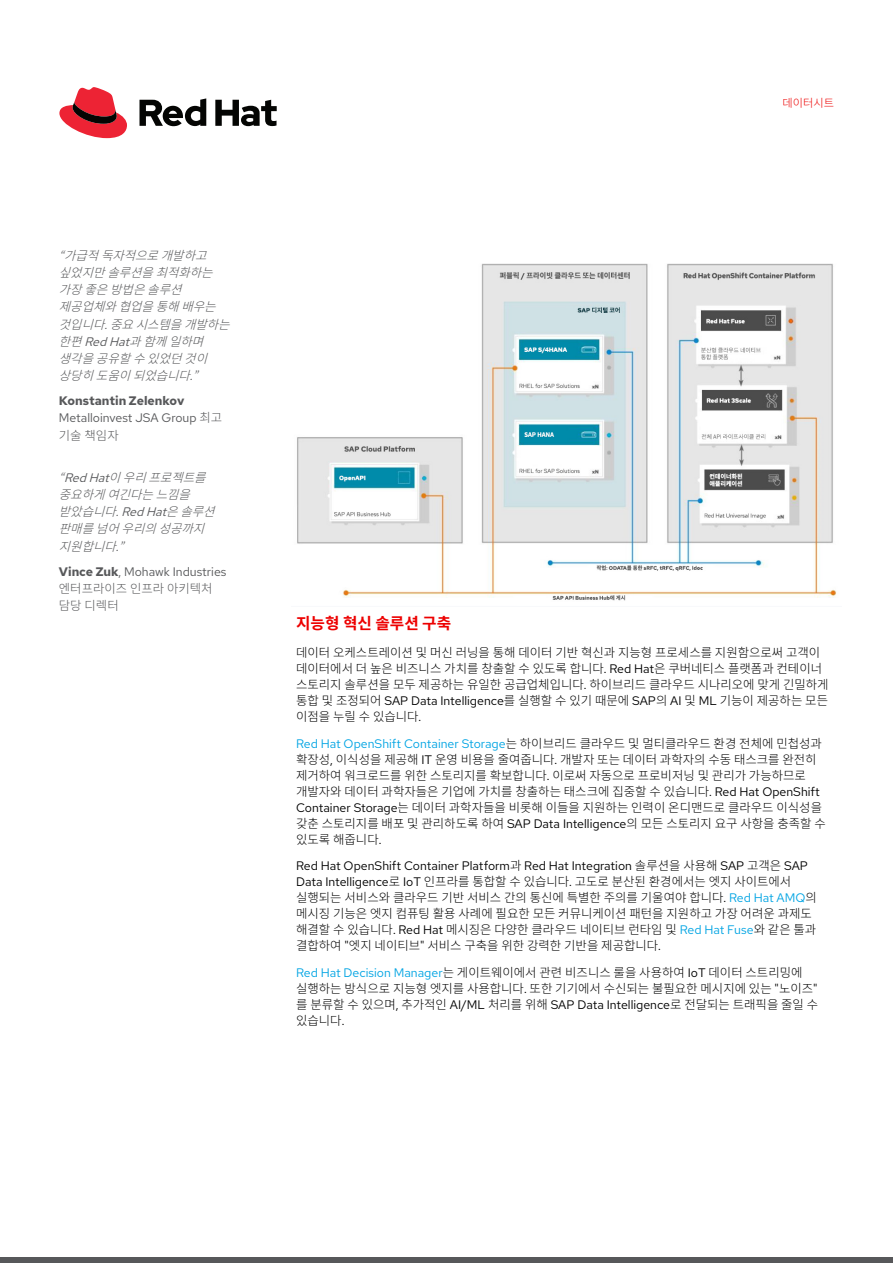
<style>
.page{position:relative;width:893px;height:1263px;background:#fff}
.page>*{position:absolute;margin:0;border:0;box-sizing:border-box;transform-origin:0 0}
.Paragraph_Style9{font:700 15.75px "Noto Sans CJ Kkr";color:#ed0000}
.Paragraph_Style8{font:300 12.3px/16px "Noto Sans CJ Kkr";color:#000}
.Paragraph_Style2{font:300 12.3px/16px "Noto Sans CJ Kkr";color:#000}
.Paragraph_Style8-2{font:italic 300 12.3px/17.1px "Noto Sans CJ Kkr";color:#57585a}
.Paragraph_Style11{font:italic 300 12.3px/17.1px "Noto Sans CJ Kkr";color:#57585a}
.Paragraph_Style4{font:12.3px/17.1px "Red Hat Text";color:#57585a}
.Paragraph_Style4-2{font:300 12.3px/17.1px "Noto Sans CJ Kkr";color:#57585a}
.t1{font:300 11.25px "Noto Sans CJ Kkr";color:#ed0000}
.s1{font-family:"Red Hat Text";font-weight:400}
.s2{font-weight:700}
.s3{font-family:"Noto Sans CJ Kkr";font-weight:300}
.s4{font-family:"Red Hat Text";font-weight:700}
.s5{font-family:"Red Hat Text";font-weight:400;color:#00a4e3}
</style>
<div class="page">
<svg style="left:59px;top:87px;width:68px;height:51px"></svg>
<svg style="left:140px;top:98px;width:137px;height:28px"></svg>
<img style="left:297px;top:263px;width:540px;height:338px">
<div style="left:0;top:1257px;width:893px;height:6px;background:#57585a"></div>
<p class="Paragraph_Style8-2" style="left:59px;top:247px;width:182px">“가급적 독자적으로 개발하고 싶었지만 솔루션을 최적화하는 가장 좋은 방법은 솔루션 제공업체와 협업을 통해 배우는 것입니다<span class="s1">.</span>중요 시스템을 개발하는 한편<span class="s1">Re dHa t</span>과함께일하며 생각을 공유할 수 있었던 것이 상당히 도움이 되었습니다<span class="s1">.</span> ”</p>
<p class="Paragraph_Style4" style="left:59px;top:392px;width:165px"><span class="s2">Konstantin Zelenkov<br></span>Metalloinvest JSA Group <span class="s3">최고 기술 책임자</span></p>
<p class="Paragraph_Style11" style="left:59px;top:469px;width:167px">“<span class="s1">Re dHat</span>이우리프로젝트를 중요하게 여긴다는 느낌을 받았습니다<span class="s1">.Re dH a t</span>은 솔루션 판매를 넘어 우리의 성공까지 지원합니다<span class="s1">.</span> ”</p>
<p class="Paragraph_Style4-2" style="left:59px;top:563px;width:169px"><span class="s4">Vince Zuk</span><span class="s1">, Mohawk Industries </span>엔터프라이즈 인프라 아키텍처 담당 디렉터</p>
<p class="t1" style="left:782px;top:97px;width:53px">데이터시트</p>
<p class="Paragraph_Style9" style="left:296px;top:614px;width:157px">지능형 혁신 솔루션 구축</p>
<p class="Paragraph_Style8" style="left:296px;top:645px;width:534px">데이터 오케스트레이션 및 머신 러닝을 통해 데이터 기반 혁신과 지능형 프로세스를 지원함으로써 고객이 데이터에서 더 높은 비즈니스 가치를 창출할 수 있도록 합니다<span class="s1">. Red Hat</span>은 쿠버네티스 플랫폼과 컨테이너 스토리지 솔루션을 모두 제공하는 유일한 공급업체입니다<span class="s1">.</span> 하이브리드 클라우드 시나리오에 맞게 긴밀하게 통합 및 조정되어 <span class="s1">SAP Data Intelligence</span>를 실행할 수 있기 때문에 <span class="s1">SAP</span>의 <span class="s1">AI</span> 및 <span class="s1">ML</span> 기능이 제공하는 모든 이점을 누릴 수 있습니다<span class="s1">.</span></p>
<p class="Paragraph_Style8" style="left:296px;top:735px;width:531px"><span class="s5">Red Hat OpenShift Container Storage</span>는 하이브리드 클라우드 및 멀티클라우드 환경 전체에 민첩성과 확장성<span class="s1">,</span> 이식성을 제공해 <span class="s1">IT</span> 운영 비용을 줄여줍니다<span class="s1">.</span> 개발자 또는 데이터 과학자의 수동 태스크를 완전히 제거하여 워크로드를 위한 스토리지를 확보합니다<span class="s1">.</span> 이로써 자동으로 프로비저닝 및 관리가 가능하므로 개발자와 데이터 과학자들은 기업에 가치를 창출하는 태스크에 집중할 수 있습니다<span class="s1">. Red Hat OpenShift Container Storage</span>는 데이터 과학자들을 비롯해 이들을 지원하는 인력이 온디맨드로 클라우드 이식성을 갖춘 스토리지를 배포 및 관리하도록 하여 <span class="s1">SAP Data Intelligence</span>의 모든 스토리지 요구 사항을 충족할 수 있도록 해줍니다<span class="s1">.</span></p>
<p class="Paragraph_Style8" style="left:296px;top:858px;width:522px"><span class="s1">Red Hat OpenShift Container Platform</span>과 <span class="s1">Red Hat Integration</span> 솔루션을 사용해 <span class="s1">SAP</span> 고객은 <span class="s1">SAP Data Intelligence</span>로 <span class="s1">IoT</span> 인프라를 통합할 수 있습니다<span class="s1">.</span> 고도로 분산된 환경에서는 엣지 사이트에서 실행되는 서비스와 클라우드 기반 서비스 간의 통신에 특별한 주의를 기울여야 합니다<span class="s1">.</span> <span class="s5">Red Hat AMQ</span>의 메시징 기능은 엣지 컴퓨팅 활용 사례에 필요한 모든 커뮤니케이션 패턴을 지원하고 가장 어려운 과제도 해결할 수 있습니다<span class="s1">. Red Hat</span> 메시징은 다양한 클라우드 네이티브 런타임 및 <span class="s5">Red Hat Fuse</span>와 같은 툴과 결합하여 <span class="s1">"</span>엣지 네이티브<span class="s1">"</span> 서비스 구축을 위한 강력한 기반을 제공합니다<span class="s1">.</span></p>
<p class="Paragraph_Style2" style="left:296px;top:965px;width:524px"><span class="s5">Red Hat Decision Manager</span>는 게이트웨이에서 관련 비즈니스 룰을 사용하여 <span class="s1">IoT</span> 데이터 스트리밍에 실행하는 방식으로 지능형 엣지를 사용합니다<span class="s1">.</span> 또한 기기에서 수신되는 불필요한 메시지에 있는 <span class="s1">"</span>노이즈<span class="s1">" </span>를 분류할 수 있으며<span class="s1">,</span> 추가적인 <span class="s1">AI/ML</span> 처리를 위해 <span class="s1">SAP Data Intelligence</span>로 전달되는 트래픽을 줄일 수 있습니다<span class="s1">.</span></p>
</div>
